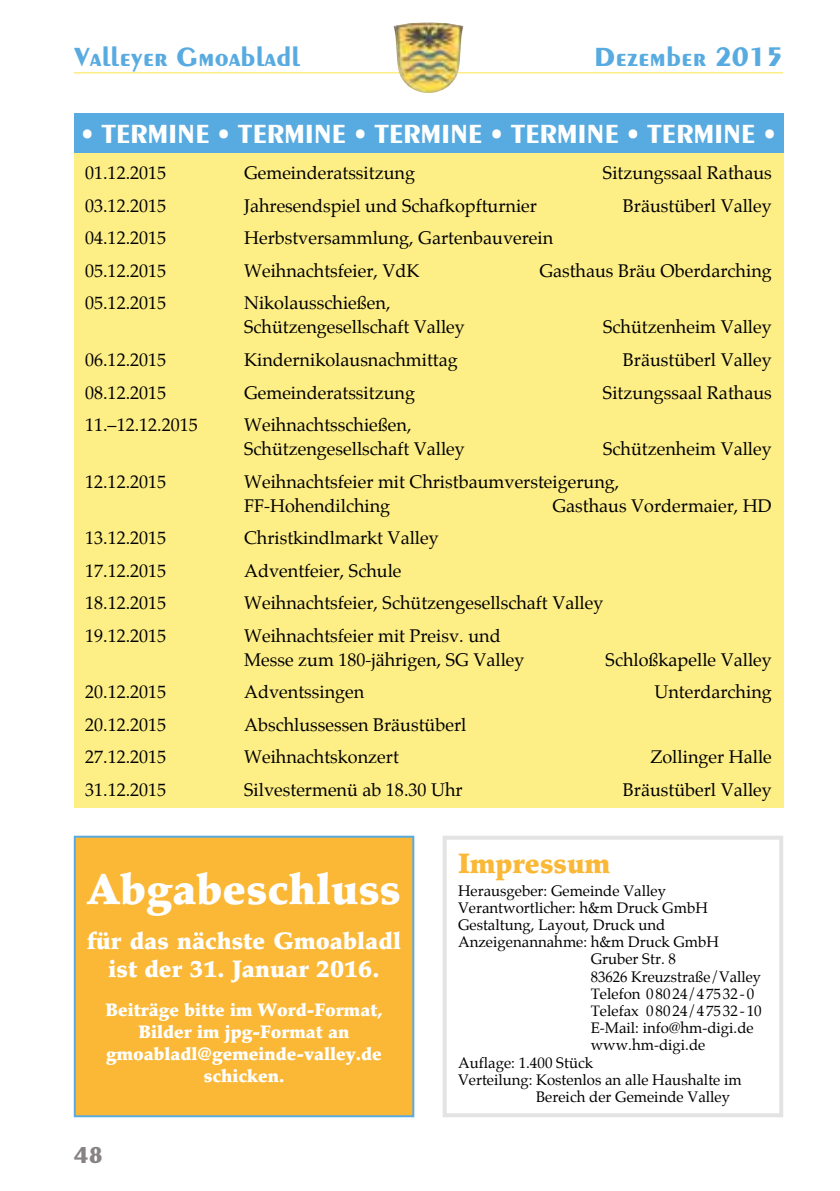
<style>
.page{position:relative;width:840px;height:1191px;background:#fff}
.page>*{position:absolute;margin:0;border:0;box-sizing:border-box;transform-origin:0 0}
.t1{font:900 43.4px "Palatino";letter-spacing:.005em;color:#fff}
.t2{font:700 28px "Peignot";letter-spacing:-.01em;color:#fff;scale:.94 1}
.t3{font:700 28px "Peignot";color:#58abe0}
.t4{font:900 28px "Palatino";color:#fab836}
.t5{font:700 24px "Peignot";color:#878384}
.t6{font:900 23.8px/28px "Palatino";color:#fff;text-align:center}
.t7{font:18px/24px "Palatino";color:#000}
.t8{font:900 18px/22px "Palatino";color:#fff;text-align:center}
.t9{font:15px "Palatino";color:#000}
</style>
<div class="page">
<hr style="left:74px;top:72px;width:708px;height:2px;background:#fdee86">
<img style="left:393px;top:25px;width:68px;height:49px">
<img style="left:395px;top:22px;width:64px;height:71px">
<div style="left:442px;top:835px;width:340px;height:282px;border:4px solid #e3e3e3"></div>
<div style="left:75px;top:836px;width:338px;height:280px;background:#fab836"></div>
<div style="left:74px;top:835px;width:340px;height:282px;border:2px solid #58abe0"></div>
<div style="left:74px;top:113px;width:708px;height:40px;background:#58abe0"></div>
<div style="left:74px;top:153px;width:708px;height:654px;background:#fdee86"></div>
<h2 class="t3" style="left:74px;top:41px;width:228px">Valleyer Gmoabladl</h2>
<h2 class="t3" style="left:593px;top:41px;width:190px">Dezember 2015</h2>
<h2 class="t2" style="left:81px;top:117px;width:740px">• TERMINE • TERMINE • TERMINE • TERMINE • TERMINE •</h2>
<p class="t7" style="left:85px;top:161px;width:82px">01.12.2015</p>
<p class="t7" style="left:244px;top:161px;width:172px">Gemeinderatssitzung</p>
<p class="t7" style="left:602px;top:161px;width:170px">Sitzungssaal Rathaus</p>
<p class="t7" style="left:85px;top:194px;width:82px">03.12.2015</p>
<p class="t7" style="left:244px;top:194px;width:294px">Jahresendspiel und Schafkopfturnier</p>
<p class="t7" style="left:622px;top:194px;width:150px">Bräustüberl Valley</p>
<p class="t7" style="left:85px;top:226px;width:82px">04.12.2015</p>
<p class="t7" style="left:244px;top:226px;width:310px">Herbstversammlung, Gartenbauverein</p>
<p class="t7" style="left:85px;top:259px;width:82px">05.12.2015</p>
<p class="t7" style="left:244px;top:259px;width:177px">Weihnachtsfeier, VdK</p>
<p class="t7" style="left:539px;top:259px;width:234px">Gasthaus Bräu Oberdarching</p>
<p class="t7" style="left:85px;top:291px;width:82px">05.12.2015</p>
<p class="t7" style="left:244px;top:291px;width:222px">Nikolausschießen,<br>Schützengesellschaft Valley</p>
<p class="t7" style="left:602px;top:315px;width:170px">Schützenheim Valley</p>
<p class="t7" style="left:85px;top:348px;width:82px">06.12.2015</p>
<p class="t7" style="left:244px;top:348px;width:215px">Kindernikolausnachmittag</p>
<p class="t7" style="left:622px;top:348px;width:150px">Bräustüberl Valley</p>
<p class="t7" style="left:85px;top:380px;width:82px">08.12.2015</p>
<p class="t7" style="left:244px;top:380px;width:172px">Gemeinderatssitzung</p>
<p class="t7" style="left:602px;top:380px;width:170px">Sitzungssaal Rathaus</p>
<p class="t7" style="left:85px;top:413px;width:114px">11.–12.12.2015</p>
<p class="t7" style="left:244px;top:413px;width:222px">Weihnachtsschießen,<br>Schützengesellschaft Valley</p>
<p class="t7" style="left:602px;top:437px;width:170px">Schützenheim Valley</p>
<p class="t7" style="left:85px;top:469px;width:82px">12.12.2015</p>
<p class="t7" style="left:244px;top:469px;width:376px">Weihnachtsfeier mit Christbaumversteigerung,<br>FF-Hohendilching</p>
<p class="t7" style="left:552px;top:493px;width:221px">Gasthaus Vordermaier, HD</p>
<p class="t7" style="left:85px;top:526px;width:82px">13.12.2015</p>
<p class="t7" style="left:244px;top:526px;width:196px">Christkindlmarkt Valley</p>
<p class="t7" style="left:85px;top:558px;width:82px">17.12.2015</p>
<p class="t7" style="left:244px;top:558px;width:159px">Adventfeier, Schule</p>
<p class="t7" style="left:85px;top:591px;width:82px">18.12.2015</p>
<p class="t7" style="left:244px;top:591px;width:361px">Weihnachtsfeier, Schützengesellschaft Valley</p>
<p class="t7" style="left:85px;top:623px;width:82px">19.12.2015</p>
<p class="t7" style="left:244px;top:623px;width:282px">Weihnachtsfeier mit Preisv. und<br>Messe zum 180-jährigen, SG Valley</p>
<p class="t7" style="left:605px;top:647px;width:168px">Schloßkapelle Valley</p>
<p class="t7" style="left:85px;top:680px;width:82px">20.12.2015</p>
<p class="t7" style="left:244px;top:680px;width:122px">Adventssingen</p>
<p class="t7" style="left:654px;top:680px;width:119px">Unterdarching</p>
<p class="t7" style="left:85px;top:712px;width:82px">20.12.2015</p>
<p class="t7" style="left:244px;top:712px;width:224px">Abschlussessen Bräustüberl</p>
<p class="t7" style="left:85px;top:745px;width:82px">27.12.2015</p>
<p class="t7" style="left:244px;top:745px;width:156px">Weihnachtskonzert</p>
<p class="t7" style="left:650px;top:745px;width:123px">Zollinger Halle</p>
<p class="t7" style="left:85px;top:777px;width:82px">31.12.2015</p>
<p class="t7" style="left:244px;top:777px;width:220px">Silvestermenü ab 18.30 Uhr</p>
<p class="t7" style="left:622px;top:777px;width:150px">Bräustüberl Valley</p>
<h1 class="t1" style="left:87px;top:863px;width:315px">Abgabeschluss</h1>
<h3 class="t6" style="left:87px;top:927px;width:315px">für das nächste Gmoabladl ist der 31. Januar 2016.</h3>
<p class="t8" style="left:105px;top:999px;width:278px">Beiträge bitte im Word-Format,<br>Bilder im jpg-Format an gmoabladl@gemeinde-valley.de schicken.</p>
<h3 class="t5" style="left:74px;top:1141px;width:31px">48</h3>
<h2 class="t4" style="left:458px;top:846px;width:153px">Impressum</h2>
<p class="t9" style="left:458px;top:878px;width:209px">Herausgeber: Gemeinde Valley</p>
<p class="t9" style="left:458px;top:895px;width:251px">Verantwortlicher: h&amp;m Druck GmbH</p>
<p class="t9" style="left:458px;top:912px;width:209px">Gestaltung, Layout, Druck und</p>
<p class="t9" style="left:458px;top:929px;width:262px">Anzeigenannahme: h&amp;m Druck GmbH</p>
<p class="t9" style="left:590px;top:946px;width:87px">Gruber Str. 8</p>
<p class="t9" style="left:590px;top:964px;width:172px">83626 Kreuzstraße/Valley</p>
<p class="t9" style="left:590px;top:981px;width:165px">Telefon 0 80 24/4 75 32 - 0</p>
<p class="t9" style="left:590px;top:998px;width:172px">Telefax 0 80 24/4 75 32 - 10</p>
<p class="t9" style="left:590px;top:1015px;width:164px">E-Mail: info@hm-digi.de</p>
<p class="t9" style="left:590px;top:1032px;width:116px">www.hm-digi.de</p>
<p class="t9" style="left:458px;top:1050px;width:136px">Auflage: 1.400 Stück</p>
<p class="t9" style="left:458px;top:1067px;width:285px">Verteilung: Kostenlos an alle Haushalte im</p>
<p class="t9" style="left:536px;top:1084px;width:195px">Bereich der Gemeinde Valley</p>
</div>
